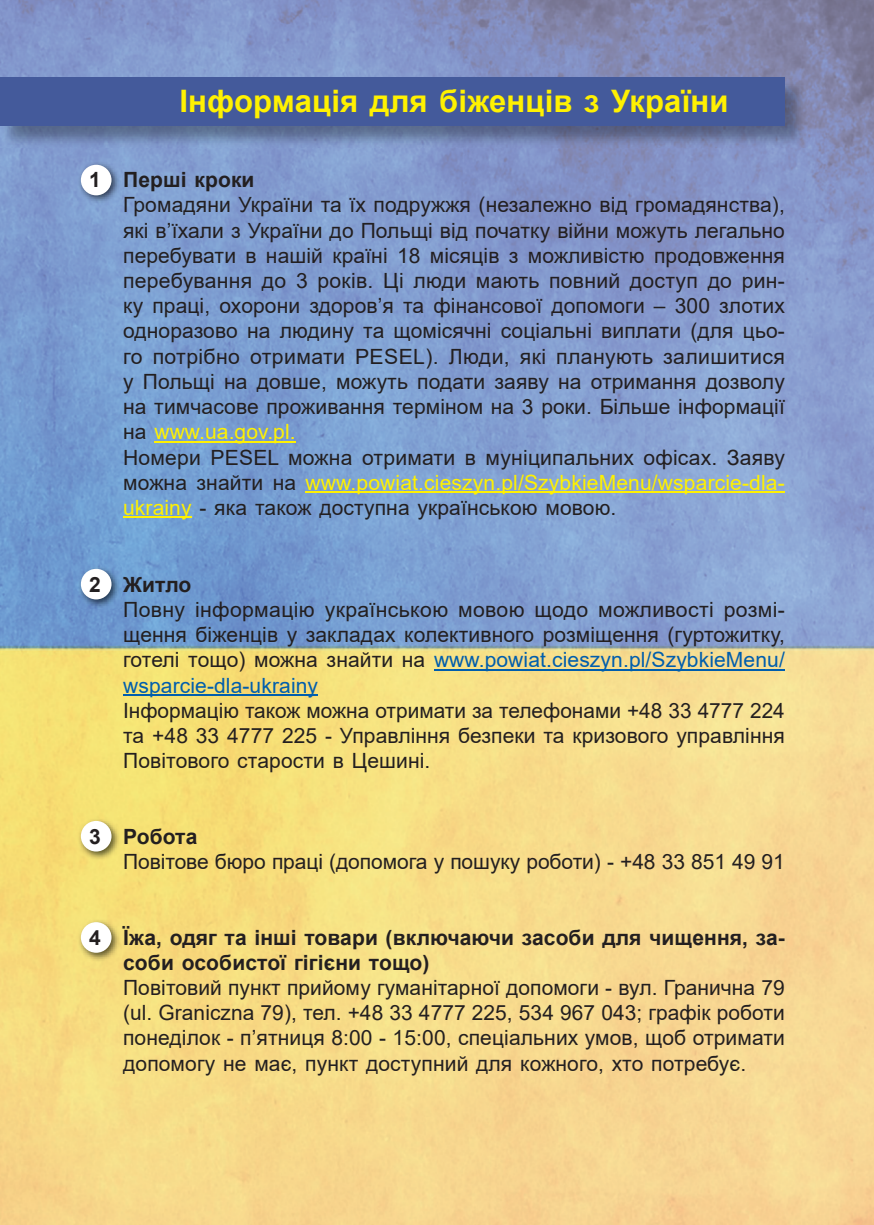
<style>
.page{position:relative;width:874px;height:1225px;background:#fff}
.page>*{position:absolute;margin:0;border:0;box-sizing:border-box;transform-origin:0 0}
.t1{font:700 31px "Arial";letter-spacing:.005em;color:#fff101}
.t2{font:21px/25.2px "Arial";letter-spacing:.005em;color:#231f20;text-align:justify}
.t3{font:700 21px/25.2px "Arial";letter-spacing:.005em;color:#231f20}
.s1{color:#fff101}
.s2{color:#015ead}
</style>
<div class="page">
<img style="left:0;top:0;width:873px;height:1225px">
<img style="left:1px;top:78px;width:805px;height:70px">
<div style="left:0;top:77px;width:784px;height:49px;background:#445a9b"></div>
<img style="left:78px;top:919px;width:43px;height:42px">
<div style="left:81px;top:922px;width:30px;height:30px;background:#fff;border-radius:50%"></div>
<img style="left:78px;top:818px;width:43px;height:42px">
<div style="left:81px;top:821px;width:30px;height:30px;background:#fff;border-radius:50%"></div>
<img style="left:78px;top:566px;width:43px;height:42px">
<div style="left:81px;top:569px;width:30px;height:30px;background:#fff;border-radius:50%"></div>
<img style="left:78px;top:162px;width:43px;height:42px">
<div style="left:81px;top:165px;width:30px;height:30px;background:#fff;border-radius:50%"></div>
<hr style="left:154px;top:441px;width:141px;height:1px;background:#fff101">
<hr style="left:305px;top:491px;width:479px;height:2px;background:#fff101">
<hr style="left:123px;top:516px;width:69px;height:2px;background:#fff101">
<hr style="left:434px;top:669px;width:350px;height:1px;background:#015ead">
<hr style="left:123px;top:694px;width:195px;height:1px;background:#015ead">
<h1 class="t1" style="left:179px;top:84px;width:550px">Iнформація для біженців з України</h1>
<p class="t3" style="left:89px;top:167px;width:167px">1 Перші кроки</p>
<p class="t2" style="left:123px;top:192px;width:663px;text-align:left">Громадяни України та їх подружжя (незалежно від громадянства), які в’їхали з України до Польщі від початку війни можуть легально перебувати в нашій країні 18 місяців з можливістю продовження перебування до 3 років. Ці люди мають повний доступ до рин&shy;ку праці, охорони здоров’я та фінансової допомоги – 300 злотих одноразово на людину та щомісячні соціальні виплати (для цьо&shy;го потрібно отримати PESEL). Люди, які планують залишитися у Польщі на довше, можуть подати заяву на отримання дозволу на тимчасове проживання терміном на 3 роки. Більше інформації на <span class="s1">www.ua.gov.pl.<br></span>Номери PESEL можна отримати в муніципальних офісах. Заяву можна знайти на <span class="s1">www.powiat.cieszyn.pl/SzybkieMenu/wsparcie-dla&shy;ukrainy</span> - яка також доступна українською мовою.</p>
<p class="t3" style="left:89px;top:572px;width:104px">2 Житло</p>
<p class="t2" style="left:123px;top:597px;width:663px">Повну інформацію українською мовою щодо можливості розмі&shy;щення біженців у закладах колективного розміщення (гуртожитку, готелі тощо) можна знайти на <span class="s2">www.powiat.cieszyn.pl/SzybkieMenu/ wsparcie-dla-ukrainy</span></p>
<p class="t2" style="left:123px;top:698px;width:663px">Інформацію також можна отримати за телефонами +48 33 4777 224 та +48 33 4777 225 - Управління безпеки та кризового управління Повітового старости в Цешині.</p>
<p class="t3" style="left:89px;top:824px;width:110px">3 Робота</p>
<p class="t2" style="left:123px;top:849px;width:663px">Повітове бюро праці (допомога у пошуку роботи) - +48 33 851 49 91</p>
<p class="t3" style="left:123px;top:924px;width:663px;text-indent:-34px">4 Їжа, одяг та інші товари (включаючи засоби для чищення, за&shy;соби особистої гігієни тощо)</p>
<p class="t2" style="left:123px;top:975px;width:663px">Повітовий пункт прийому гуманітарної допомоги - вул. Гранична 79 (ul. Graniczna 79), тел. +48 33 4777 225, 534 967 043; графік роботи понеділок - п’ятниця 8:00 - 15:00, спеціальних умов, щоб отримати допомогу не має, пункт доступний для кожного, хто потребує.</p>
</div>
